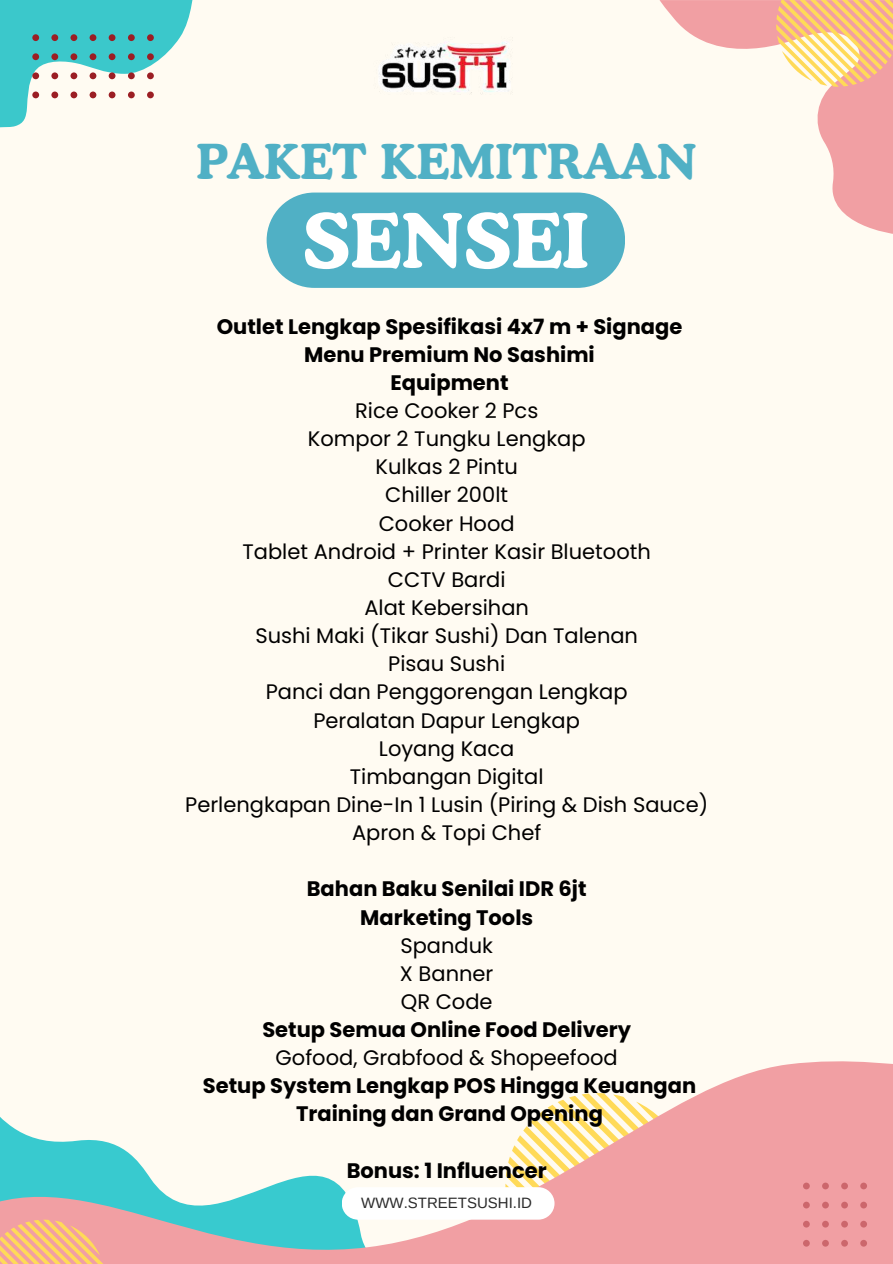
<style>
.page{position:relative;width:893px;height:1264px;background:#fff}
.page>*{position:absolute;margin:0;border:0;box-sizing:border-box;transform-origin:0 0}
.t1{font:700 75px "Cooper BT";color:#fff}
.t2{font:700 48px "Cooper BT";color:#50b0c5}
.t3{font:21px/28.2px "Poppins";color:#000;text-align:center}
.t4{font:700 21px/28.2px "Poppins";color:#000;text-align:center}
.t5{font:15px "Arimo";color:#2b2b2b}
</style>
<div class="page">
<div style="left:0;top:0;width:892px;height:1263px;background:#fffbf2"></div>
<svg style="left:0;top:1061px;width:892px;height:202px"></svg>
<svg style="left:659px;top:0;width:233px;height:234px"></svg>
<svg style="left:0;top:0;width:193px;height:128px;fill:#3bc8cb"></svg>
<svg style="left:776px;top:0;width:116px;height:87px"></svg>
<svg style="left:0;top:1219px;width:106px;height:44px;background:#f6b586"></svg>
<div style="left:109px;top:34px;width:6px;height:7px;background:#9b1e24;border-radius:50%"></div>
<div style="left:128px;top:34px;width:7px;height:7px;background:#9b1e24;border-radius:50%"></div>
<div style="left:147px;top:34px;width:7px;height:7px;background:#9b1e24;border-radius:50%"></div>
<div style="left:90px;top:34px;width:6px;height:7px;background:#9b1e24;border-radius:50%"></div>
<div style="left:70px;top:34px;width:7px;height:7px;background:#9b1e24;border-radius:50%"></div>
<div style="left:109px;top:53px;width:6px;height:7px;background:#9b1e24;border-radius:50%"></div>
<div style="left:128px;top:53px;width:7px;height:7px;background:#9b1e24;border-radius:50%"></div>
<div style="left:147px;top:53px;width:7px;height:7px;background:#9b1e24;border-radius:50%"></div>
<div style="left:90px;top:53px;width:6px;height:7px;background:#9b1e24;border-radius:50%"></div>
<div style="left:70px;top:53px;width:7px;height:7px;background:#9b1e24;border-radius:50%"></div>
<div style="left:109px;top:72px;width:6px;height:7px;background:#9b1e24;border-radius:50%"></div>
<div style="left:128px;top:72px;width:7px;height:7px;background:#9b1e24;border-radius:50%"></div>
<div style="left:147px;top:72px;width:7px;height:7px;background:#9b1e24;border-radius:50%"></div>
<div style="left:90px;top:72px;width:6px;height:7px;background:#9b1e24;border-radius:50%"></div>
<div style="left:70px;top:72px;width:7px;height:7px;background:#9b1e24;border-radius:50%"></div>
<div style="left:109px;top:91px;width:6px;height:7px;background:#9b1e24;border-radius:50%"></div>
<div style="left:128px;top:91px;width:7px;height:7px;background:#9b1e24;border-radius:50%"></div>
<div style="left:147px;top:91px;width:7px;height:7px;background:#9b1e24;border-radius:50%"></div>
<div style="left:90px;top:91px;width:6px;height:7px;background:#9b1e24;border-radius:50%"></div>
<div style="left:70px;top:91px;width:7px;height:7px;background:#9b1e24;border-radius:50%"></div>
<div style="left:51px;top:34px;width:7px;height:7px;background:#9b1e24;border-radius:50%"></div>
<div style="left:32px;top:34px;width:7px;height:7px;background:#9b1e24;border-radius:50%"></div>
<div style="left:51px;top:53px;width:7px;height:7px;background:#9b1e24;border-radius:50%"></div>
<div style="left:32px;top:53px;width:7px;height:7px;background:#9b1e24;border-radius:50%"></div>
<div style="left:51px;top:72px;width:7px;height:7px;background:#9b1e24;border-radius:50%"></div>
<div style="left:32px;top:72px;width:7px;height:7px;background:#9b1e24;border-radius:50%"></div>
<div style="left:51px;top:91px;width:7px;height:7px;background:#9b1e24;border-radius:50%"></div>
<div style="left:32px;top:91px;width:7px;height:7px;background:#9b1e24;border-radius:50%"></div>
<img style="left:379px;top:41px;width:131px;height:53px">
<div style="left:860px;top:1182px;width:7px;height:7px;background:#cc676c;border-radius:50%"></div>
<div style="left:841px;top:1182px;width:6px;height:7px;background:#cc676c;border-radius:50%"></div>
<svg style="left:860px;top:1201px;width:7px;height:7px"></svg>
<div style="left:841px;top:1201px;width:6px;height:7px;background:#cc676c;border-radius:50%"></div>
<svg style="left:860px;top:1220px;width:7px;height:7px"></svg>
<div style="left:841px;top:1220px;width:6px;height:7px;background:#cc676c;border-radius:50%"></div>
<svg style="left:860px;top:1239px;width:7px;height:7px"></svg>
<div style="left:841px;top:1239px;width:6px;height:7px;background:#cc676c;border-radius:50%"></div>
<div style="left:822px;top:1182px;width:6px;height:7px;background:#cc676c;border-radius:50%"></div>
<svg style="left:802px;top:1182px;width:7px;height:7px"></svg>
<div style="left:822px;top:1201px;width:6px;height:7px;background:#cc676c;border-radius:50%"></div>
<svg style="left:802px;top:1201px;width:7px;height:7px"></svg>
<div style="left:822px;top:1220px;width:6px;height:7px;background:#cc676c;border-radius:50%"></div>
<svg style="left:802px;top:1220px;width:7px;height:7px"></svg>
<div style="left:822px;top:1239px;width:6px;height:7px;background:#cc676c;border-radius:50%"></div>
<svg style="left:802px;top:1239px;width:7px;height:7px"></svg>
<div style="left:266px;top:192px;width:359px;height:96px;background:#50b0c5;border-radius:48px"></div>
<div style="left:342px;top:1187px;width:212px;height:32px;background:#fff;border-radius:16px"></div>
<h2 class="t2" style="left:196px;top:131px;width:502px">PAKET KEMITRAAN</h2>
<h1 class="t1" style="left:303px;top:194px;width:287px">SENSEI</h1>
<p class="t4" style="left:217px;top:312px;width:467px">Outlet Lengkap Spesifikasi 4x7 m + Signage<br>Menu Premium No Sashimi<br>Equipment</p>
<p class="t3" style="left:185px;top:396px;width:524px">Rice Cooker 2 Pcs<br>Kompor 2 Tungku Lengkap<br>Kulkas 2 Pintu<br>Chiller 200lt<br>Cooker Hood<br>Tablet Android + Printer Kasir Bluetooth<br>CCTV Bardi<br>Alat Kebersihan<br>Sushi Maki (Tikar Sushi) Dan Talenan<br>Pisau Sushi<br>Panci dan Penggorengan Lengkap<br>Peralatan Dapur Lengkap<br>Loyang Kaca<br>Timbangan Digital<br>Perlengkapan Dine-In 1 Lusin (Piring &amp; Dish Sauce)<br>Apron &amp; Topi Chef</p>
<p class="t4" style="left:307px;top:874px;width:281px">Bahan Baku Senilai IDR 6jt<br>Marketing Tools</p>
<p class="t3" style="left:400px;top:931px;width:95px;text-align:justify">Spanduk X Banner QR Code</p>
<p class="t4" style="left:262px;top:1015px;width:370px">Setup Semua Online Food Delivery</p>
<p class="t3" style="left:275px;top:1043px;width:344px">Gofood, Grabfood &amp; Shopeefood</p>
<p class="t4" style="left:203px;top:1071px;width:495px">Setup System Lengkap POS Hingga Keuangan<br>Training dan Grand Opening</p>
<p class="t4" style="left:347px;top:1156px;width:201px">Bonus: 1 Influencer</p>
<p class="t5" style="left:361px;top:1194px;width:172px">WWW.STREETSUSHI.ID</p>
</div>
